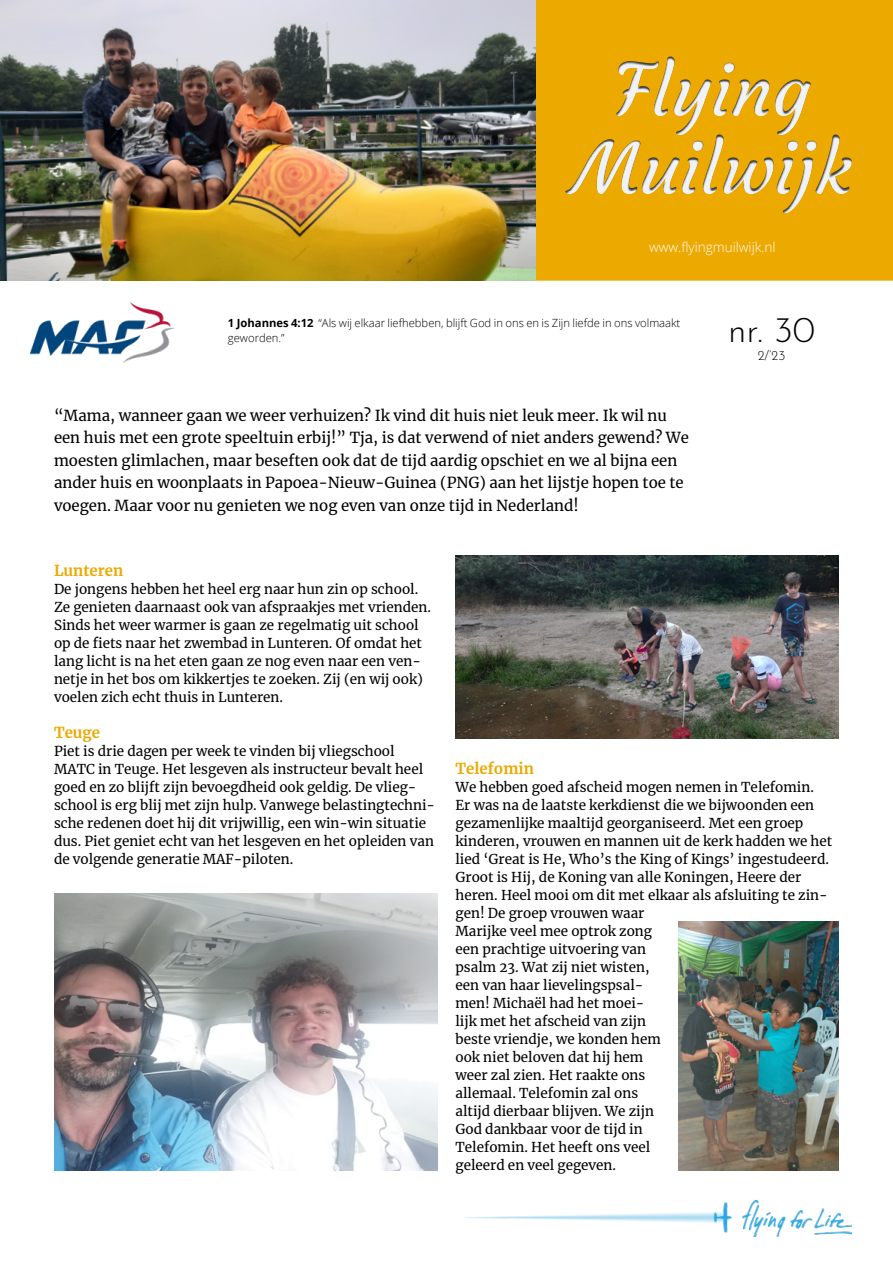
<style>
.page{position:relative;width:893px;height:1263px;background:#fff}
.page>*{position:absolute;margin:0;border:0;box-sizing:border-box;transform-origin:0 0}
.t1{font:72px/78px "Courgette";color:#f1f2f5;text-align:center}
.t2{font:300 36px "Josefin Sans";color:#000}
.t3{font:15px/22.5px "Merriweather";color:#000}
.t4{font:700 15px "Merriweather";color:#eca900}
.t5{font:13.5px/18px "Merriweather";color:#000}
.t6{font:300 13.5px "Open Sans";color:#fff}
.t7{font:300 13.5px "Josefin Sans";color:#000}
.t8{font:300 11.25px/15px "Open Sans";color:#000}
.s1{font-weight:700}
</style>
<div class="page">
<div style="left:536px;top:0;width:357px;height:281px;background:#eca900"></div>
<div style="left:538px;top:36px;width:355px;height:203px;background:#eca900"></div>
<img style="left:30px;top:302px;width:144px;height:61px">
<img style="left:0;top:0;width:536px;height:281px">
<img style="left:464px;top:1200px;width:387px;height:36px">
<img style="left:54px;top:893px;width:383px;height:278px">
<img style="left:678px;top:921px;width:161px;height:250px">
<img style="left:455px;top:555px;width:384px;height:184px">
<h1 class="t1" style="left:573px;top:51px;width:280px">Flying<br>Muilwijk</h1>
<p class="t6" style="left:649px;top:238px;width:128px">www.flyingmuilwijk.nl</p>
<p class="t8" style="left:228px;top:315px;width:454px"><span class="s1">1 Johannes 4:12</span> “Als wij elkaar liefhebben, blijft God in ons en is Zijn liefde in ons volmaakt geworden.”</p>
<p class="t3" style="left:54px;top:404px;width:637px">“Mama, wanneer gaan we weer verhuizen? Ik vind dit huis niet leuk meer. Ik wil nu een huis met een grote speeltuin erbij!” Tja, is dat verwend of niet anders gewend? We moesten glimlachen, maar beseften ook dat de tijd aardig opschiet en we al bijna een ander huis en woonplaats in Papoea-Nieuw-Guinea (PNG) aan het lijstje hopen toe te voegen. Maar voor nu genieten we nog even van onze tijd in Nederland!</p>
<h2 class="t2" style="left:728px;top:302px;width:89px">nr. 30</h2>
<p class="t7" style="left:758px;top:345px;width:29px">2/’23</p>
<p class="t4" style="left:54px;top:560px;width:71px">Lunteren</p>
<p class="t5" style="left:54px;top:580px;width:378px">De jongens hebben het heel erg naar hun zin op school.<br>Ze genieten daarnaast ook van afspraakjes met vrienden.<br>Sinds het weer warmer is gaan ze regelmatig uit school op de fiets naar het zwembad in Lunteren. Of omdat het lang licht is na het eten gaan ze nog even naar een ven&shy;netje in het bos om kikkertjes te zoeken. Zij (en wij ook) voelen zich echt thuis in Lunteren.</p>
<p class="t4" style="left:54px;top:722px;width:48px">Teuge</p>
<p class="t5" style="left:54px;top:742px;width:383px">Piet is drie dagen per week te vinden bij vliegschool MATC in Teuge. Het lesgeven als instructeur bevalt heel goed en zo blijft zijn bevoegdheid ook geldig. De vlieg&shy;school is erg blij met zijn hulp. Vanwege belastingtechni&shy;sche redenen doet hij dit vrijwillig, een win-win situatie dus. Piet geniet echt van het lesgeven en het opleiden van de volgende generatie MAF-piloten.</p>
<p class="t4" style="left:455px;top:758px;width:80px">Telefomin</p>
<p class="t5" style="left:455px;top:778px;width:378px">We hebben goed afscheid mogen nemen in Telefomin.<br>Er was na de laatste kerkdienst die we bijwoonden een gezamenlijke maaltijd georganiseerd. Met een groep kinderen, vrouwen en mannen uit de kerk hadden we het lied ‘Great is He, Who’s the King of Kings’ ingestudeerd.<br>Groot is Hij, de Koning van alle Koningen, Heere der heren. Heel mooi om dit met elkaar als afsluiting te zin&shy;gen! De groep vrouwen waar<br>Marijke veel mee optrok zong<br>een prachtige uitvoering van<br>psalm 23. Wat zij niet wisten,<br>een van haar lievelingspsal-<br>men! Michaël had het moei-<br>lijk met het afscheid van zijn<br>beste vriendje, we konden hem<br>ook niet beloven dat hij hem<br>weer zal zien. Het raakte ons<br>allemaal. Telefomin zal ons<br>altijd dierbaar blijven. We zijn<br>God dankbaar voor de tijd in<br>Telefomin. Het heeft ons veel<br>geleerd en veel gegeven.</p>
</div>
